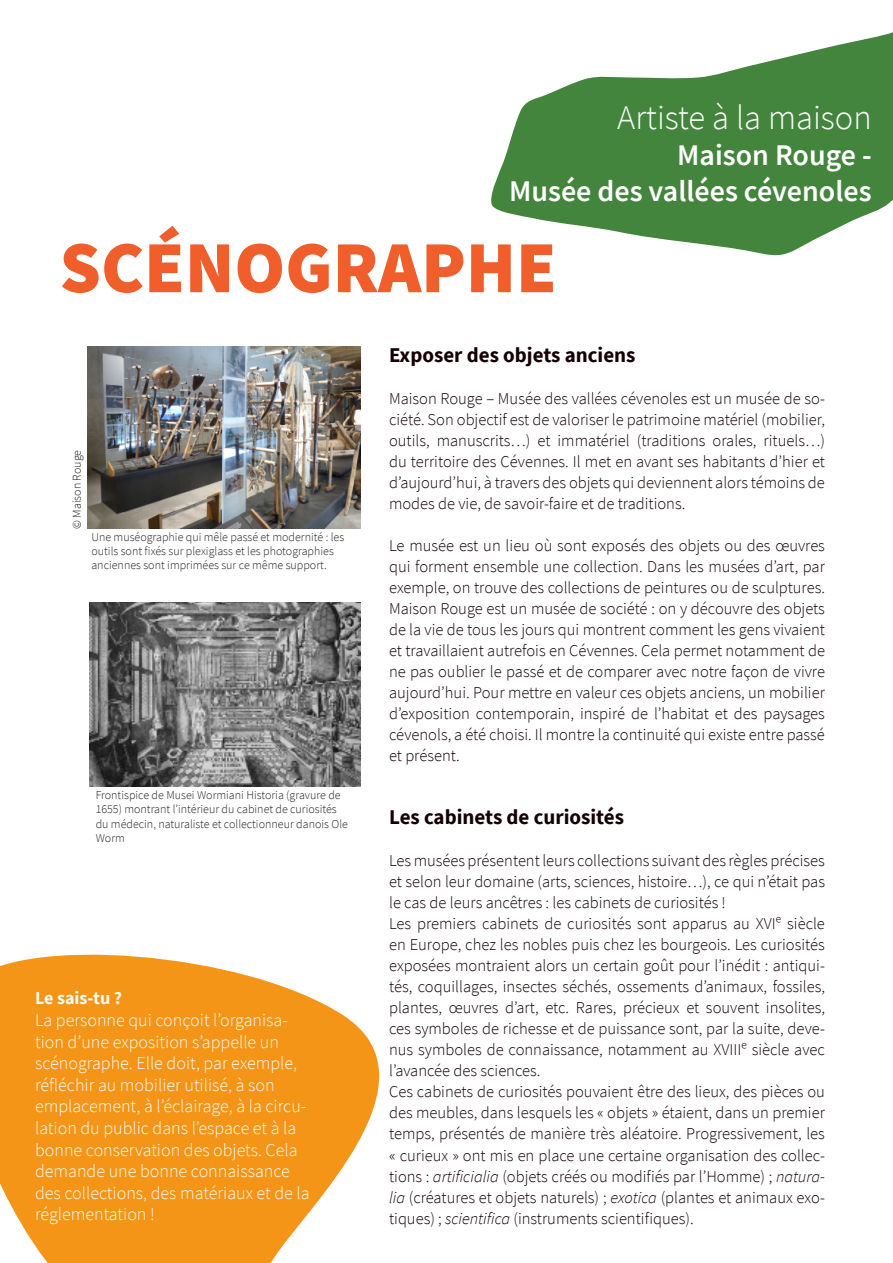
<style>
.page{position:relative;width:893px;height:1263px;background:#fff}
.page>*{position:absolute;margin:0;border:0;box-sizing:border-box;transform-origin:0 0}
.t1{font:900 73.5px "Source Sans Pro";color:#ef5e2b}
.t2{font:300 34.5px "Source Sans Pro";color:#fff}
.t3{font:600 30px "Source Sans Pro";color:#fff}
.t4{font:700 21px "Source Sans Pro";color:#150005}
.t5{font:300 18px/21.6px "Source Sans Pro";color:#f3faf1}
.t6{font:700 18px "Source Sans Pro";color:#f3faf1}
.t7{font:300 16.5px/21px "Source Sans Pro";color:#150005;text-align:justify}
.t8{font:300 12px/14.4px "Source Sans Pro";color:#231f20}
.s1{font-style:italic}
</style>
<div class="page">
<svg style="left:0;top:954px;width:380px;height:309px;fill:#f59518"></svg>
<svg style="left:491px;top:32px;width:402px;height:224px;fill:#44853e"></svg>
<img style="left:87px;top:347px;width:273px;height:182px">
<img style="left:89px;top:602px;width:271px;height:185px">
<p class="t2" style="left:617px;top:96px;width:256px">Artiste à la maison</p>
<p class="t3" style="left:677px;top:135px;width:196px">Maison Rouge -</p>
<p class="t3" style="left:509px;top:171px;width:364px">Musée des vallées cévenoles</p>
<p class="t1" style="left:60px;top:217px;width:499px">SCÉNOGRAPHE</p>
<p class="t8" style="left:70px;top:529px;width:81px;rotate:-90deg">© Maison Rouge</p>
<p class="t8" style="left:91px;top:529px;width:254px">Une muséographie qui mêle passé et modernité : les outils sont fixés sur plexiglass et les photographies anciennes sont imprimées sur ce même support.</p>
<p class="t8" style="left:96px;top:788px;width:254px">Frontispice de Musei Wormiani Historia (gravure de 1655) montrant l’intérieur du cabinet de curiosités du médecin, naturaliste et collectionneur danois Ole Worm</p>
<p class="t6" style="left:35px;top:986px;width:89px">Le sais-tu ?</p>
<p class="t5" style="left:35px;top:1009px;width:276px">La personne qui conçoit l’organisa&shy;tion d’une exposition s’appelle un scénographe. Elle doit, par exemple, réfléchir au mobilier utilisé, à son emplacement, à l’éclairage, à la circu&shy;lation du public dans l’espace et à la bonne conservation des objets. Cela demande une bonne connaissance des collections, des matériaux et de la réglementation !</p>
<p class="t4" style="left:389px;top:341px;width:248px">Exposer des objets anciens</p>
<p class="t7" style="left:389px;top:388px;width:437px">Maison Rouge – Musée des vallées cévenoles est un musée de so&shy;ciété. Son objectif est de valoriser le patrimoine matériel (mobilier, outils, manuscrits…) et immatériel (traditions orales, rituels…) du territoire des Cévennes. Il met en avant ses habitants d’hier et d’aujourd’hui, à travers des objets qui deviennent alors témoins de modes de vie, de savoir-faire et de traditions.</p>
<p class="t7" style="left:389px;top:535px;width:437px">Le musée est un lieu où sont exposés des objets ou des œuvres qui forment ensemble une collection. Dans les musées d’art, par exemple, on trouve des collections de peintures ou de sculptures.<br>Maison Rouge est un musée de société : on y découvre des objets de la vie de tous les jours qui montrent comment les gens vivaient et travaillaient autrefois en Cévennes. Cela permet notamment de ne pas oublier le passé et de comparer avec notre façon de vivre aujourd’hui. Pour mettre en valeur ces objets anciens, un mobilier d’exposition contemporain, inspiré de l’habitat et des paysages cévenols, a été choisi. Il montre la continuité qui existe entre passé et présent.</p>
<p class="t4" style="left:389px;top:803px;width:236px">Les cabinets de curiosités</p>
<p class="t7" style="left:389px;top:850px;width:437px">Les musées présentent leurs collections suivant des règles précises et selon leur domaine (arts, sciences, histoire…), ce qui n’était pas le cas de leurs ancêtres : les cabinets de curiosités !</p>
<p class="t7" style="left:389px;top:913px;width:437px">Les premiers cabinets de curiosités sont apparus au XVIᵉ siècle en Europe, chez les nobles puis chez les bourgeois. Les curiosités exposées montraient alors un certain goût pour l’inédit : antiqui&shy;tés, coquillages, insectes séchés, ossements d’animaux, fossiles, plantes, œuvres d’art, etc. Rares, précieux et souvent insolites, ces symboles de richesse et de puissance sont, par la suite, deve&shy;nus symboles de connaissance, notamment au XVIIIᵉ siècle avec l’avancée des sciences.</p>
<p class="t7" style="left:389px;top:1081px;width:437px">Ces cabinets de curiosités pouvaient être des lieux, des pièces ou des meubles, dans lesquels les « objets » étaient, dans un premier temps, présentés de manière très aléatoire. Progressivement, les « curieux » ont mis en place une certaine organisation des collec&shy;tions : <span class="s1">artificialia</span> (objets créés ou modifiés par l’Homme) ; <span class="s1">natura&shy;lia</span> (créatures et objets naturels) ; <span class="s1">exotica</span> (plantes et animaux exo&shy;tiques) ; <span class="s1">scientifica</span> (instruments scientifiques).</p>
</div>
